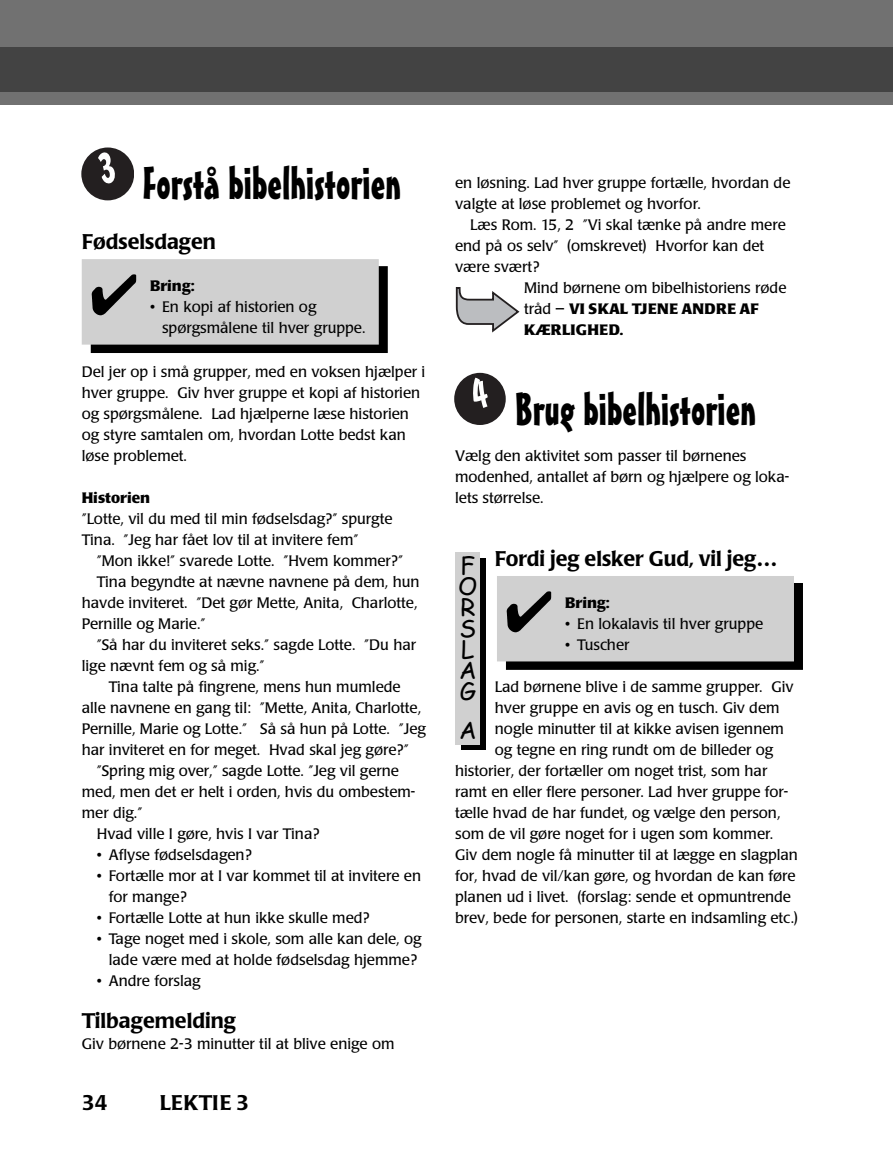
<style>
.page{position:relative;width:893px;height:1149px;background:#fff}
.page>*{position:absolute;margin:0;border:0;box-sizing:border-box;transform-origin:0 0}
.t1{font:45px "Mister Earl BT";color:#000}
.t2{font:24px/21px "Comic Sans MS";color:#000}
.t3{font:500 21px "Poppl Laudatio";color:#000}
.t4{font:15px/21px "Poppl Laudatio";color:#000}
.t5{font:700 15px "Poppl Laudatio";letter-spacing:.02em;color:#000}
.t6{font:700 15px "Poppl Laudatio";color:#000}
.s1{font-weight:400}
</style>
<div class="page">
<div style="left:0;top:0;width:893px;height:104px;background:#717171"></div>
<div style="left:0;top:47px;width:893px;height:44px;background:#434343"></div>
<div style="left:454px;top:373px;width:52px;height:52px;background:#231f20;border-radius:50%"></div>
<div style="left:81px;top:147px;width:53px;height:53px;background:#231f20;border-radius:50%"></div>
<div style="left:91px;top:267px;width:296px;height:85px;background:#000"></div>
<div style="left:91px;top:266px;width:297px;height:87px;border:1px solid #000"></div>
<div style="left:82px;top:260px;width:296px;height:84px;background:#d0d0d0"></div>
<div style="left:82px;top:259px;width:297px;height:85px;border:1px solid #d0d0d0"></div>
<img style="left:91px;top:274px;width:46px;height:42px">
<svg style="left:455px;top:91px;width:66px;height:242px"></svg>
<div style="left:461px;top:558px;width:24px;height:191px;background:#000"></div>
<div style="left:456px;top:552px;width:24px;height:192px;background:#d0d0d0"></div>
<div style="left:507px;top:583px;width:295px;height:86px;background:#000"></div>
<div style="left:506px;top:583px;width:297px;height:86px;border:1px solid #000"></div>
<div style="left:498px;top:576px;width:295px;height:84px;background:#d0d0d0"></div>
<div style="left:497px;top:576px;width:297px;height:85px;border:1px solid #d0d0d0"></div>
<img style="left:506px;top:591px;width:46px;height:42px">
<h1 class="t1" style="left:143px;top:165px;width:260px">Forstå bibelhistorien</h1>
<h3 class="t3" style="left:82px;top:232px;width:136px">Fødselsdagen</h3>
<p class="t6" style="left:150px;top:279px;width:46px">Bring:</p>
<p class="t4" style="left:162px;top:297px;width:205px;text-indent:-12px">• En kopi af historien og spørgsmålene til hver gruppe.</p>
<p class="t4" style="left:82px;top:362px;width:345px">Del jer op i små grupper, med en voksen hjælper i hver gruppe. Giv hver gruppe et kopi af historien og spørgsmålene. Lad hjælperne læse historien og styre samtalen om, hvordan Lotte bedst kan løse problemet.</p>
<p class="t6" style="left:82px;top:491px;width:70px">Historien</p>
<p class="t4" style="left:82px;top:509px;width:312px">”Lotte, vil du med til min fødselsdag?” spurgte<br>Tina. ”Jeg har fået lov til at invitere fem”</p>
<p class="t4" style="left:97px;top:551px;width:308px">”Mon ikke!” svarede Lotte. ”Hvem kommer?”</p>
<p class="t4" style="left:97px;top:572px;width:324px">Tina begyndte at nævne navnene på dem, hun</p>
<p class="t4" style="left:82px;top:593px;width:337px">havde inviteret. ”Det gør Mette, Anita, Charlotte,</p>
<p class="t4" style="left:82px;top:614px;width:125px">Pernille og Marie.”</p>
<p class="t4" style="left:97px;top:635px;width:321px">”Så har du inviteret seks.” sagde Lotte. ”Du har</p>
<p class="t4" style="left:82px;top:656px;width:184px">lige nævnt fem og så mig.”</p>
<p class="t4" style="left:109px;top:677px;width:293px">Tina talte på fingrene, mens hun mumlede</p>
<p class="t4" style="left:82px;top:698px;width:341px">alle navnene en gang til: ”Mette, Anita, Charlotte,</p>
<p class="t4" style="left:82px;top:719px;width:346px">Pernille, Marie og Lotte.” Så så hun på Lotte. ”Jeg</p>
<p class="t4" style="left:82px;top:740px;width:328px">har inviteret en for meget. Hvad skal jeg gøre?”</p>
<p class="t4" style="left:97px;top:761px;width:304px">”Spring mig over,” sagde Lotte. ”Jeg vil gerne</p>
<p class="t4" style="left:82px;top:782px;width:335px">med, men det er helt i orden, hvis du ombestem-</p>
<p class="t4" style="left:82px;top:803px;width:62px">mer dig.”</p>
<p class="t4" style="left:97px;top:824px;width:224px">Hvad ville I gøre, hvis I var Tina?</p>
<p class="t4" style="left:97px;top:845px;width:157px">• Aflyse fødselsdagen?</p>
<p class="t4" style="left:109px;top:866px;width:314px;text-indent:-12px">• Fortælle mor at I var kommet til at invitere en for mange?</p>
<p class="t4" style="left:97px;top:908px;width:274px">• Fortælle Lotte at hun ikke skulle med?</p>
<p class="t4" style="left:97px;top:929px;width:326px;text-align:center">• Tage noget med i skole, som alle kan dele, og lade være med at holde fødselsdag hjemme?</p>
<p class="t4" style="left:97px;top:971px;width:105px">• Andre forslag</p>
<h3 class="t3" style="left:82px;top:1012px;width:156px">Tilbagemelding</h3>
<p class="t4" style="left:82px;top:1034px;width:314px">Giv børnene 2-3 minutter til at blive enige om</p>
<h3 class="t3" style="left:82px;top:1093px;width:27px">34</h3>
<h3 class="t3" style="left:160px;top:1093px;width:91px">LEKTIE 3</h3>
<p class="t4" style="left:455px;top:173px;width:337px">en løsning. Lad hver gruppe fortælle, hvordan de valgte at løse problemet og hvorfor.</p>
<p class="t4" style="left:470px;top:215px;width:317px">Læs Rom. 15, 2 ”Vi skal tænke på andre mere</p>
<p class="t4" style="left:455px;top:236px;width:311px">end på os selv” (omskrevet) Hvorfor kan det</p>
<p class="t4" style="left:455px;top:257px;width:86px">være svært?</p>
<p class="t4" style="left:524px;top:278px;width:264px">Mind børnene om bibelhistoriens røde</p>
<p class="t5" style="left:524px;top:302px;width:236px"><span class="s1">tråd –</span> VI SKAL TJENE ANDRE AF</p>
<p class="t5" style="left:524px;top:323px;width:101px">KÆRLIGHED.</p>
<h1 class="t1" style="left:515px;top:392px;width:243px">Brug bibelhistorien</h1>
<p class="t4" style="left:455px;top:446px;width:336px">Vælg den aktivitet som passer til børnenes modenhed, antallet af børn og hjælpere og loka&shy;lets størrelse.</p>
<h3 class="t3" style="left:495px;top:550px;width:284px">Fordi jeg elsker Gud, vil jeg…</h3>
<h2 class="t2" style="left:458px;top:553px;width:21px">F<br>O<br>R<br>S<br>L<br>A<br>G</h2>
<h2 class="t2" style="left:459px;top:718px;width:19px">A</h2>
<p class="t6" style="left:565px;top:596px;width:46px">Bring:</p>
<p class="t4" style="left:565px;top:614px;width:199px">• En lokalavis til hver gruppe</p>
<p class="t4" style="left:565px;top:635px;width:66px">• Tuscher</p>
<p class="t4" style="left:495px;top:677px;width:300px">Lad børnene blive i de samme grupper. Giv</p>
<p class="t4" style="left:495px;top:698px;width:286px">hver gruppe en avis og en tusch. Giv dem</p>
<p class="t4" style="left:495px;top:719px;width:291px">nogle minutter til at kikke avisen igennem</p>
<p class="t4" style="left:495px;top:740px;width:280px">og tegne en ring rundt om de billeder og</p>
<p class="t4" style="left:455px;top:761px;width:314px">historier, der fortæller om noget trist, som har</p>
<p class="t4" style="left:455px;top:782px;width:335px">ramt en eller flere personer. Lad hver gruppe for-</p>
<p class="t4" style="left:455px;top:803px;width:327px">tælle hvad de har fundet, og vælge den person,</p>
<p class="t4" style="left:455px;top:824px;width:320px">som de vil gøre noget for i ugen som kommer.</p>
<p class="t4" style="left:455px;top:845px;width:344px">Giv dem nogle få minutter til at lægge en slagplan</p>
<p class="t4" style="left:455px;top:866px;width:342px">for, hvad de vil/kan gøre, og hvordan de kan føre</p>
<p class="t4" style="left:455px;top:887px;width:337px">planen ud i livet. (forslag: sende et opmuntrende</p>
<p class="t4" style="left:455px;top:908px;width:344px">brev, bede for personen, starte en indsamling etc.)</p>
</div>
